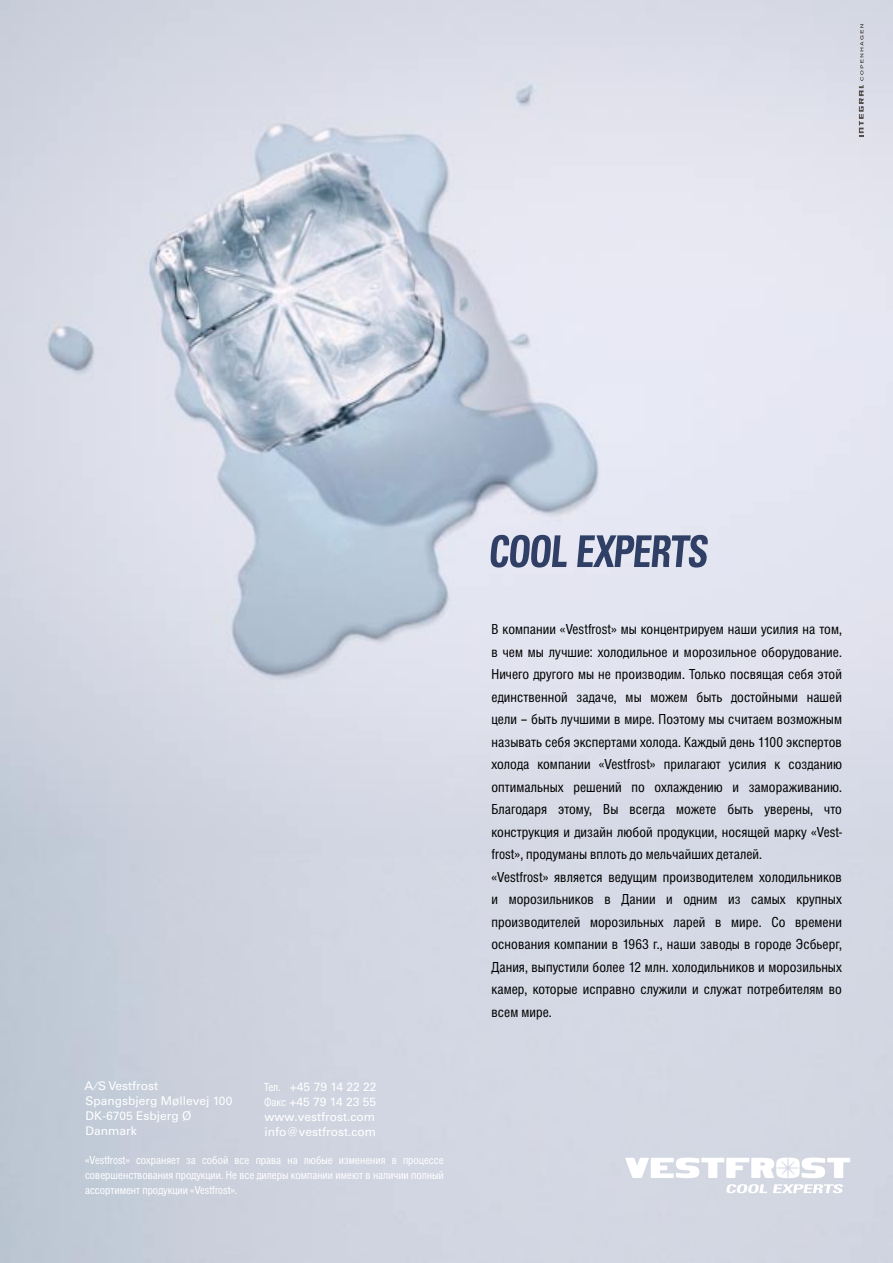
<style>
.page{position:relative;width:893px;height:1263px;background:#fff}
.page>*{position:absolute;margin:0;border:0;box-sizing:border-box;transform-origin:0 0}
.Brød{font:15px/22.5px "Nimbus San TCY Reg Con";letter-spacing:.005em;color:#000;text-align:justify}
.lille_brød{font:12px/15px "Nimbus San TCY Reg Con";color:#fff;text-align:justify}
.lille_brød-2{font:12px "Univers LT Std";color:#fff}
.s1{font-family:"Nimbus San TCY Reg Con"}
</style>
<div class="page">
<img style="left:0;top:0;width:893px;height:1263px">
<svg style="left:625px;top:1157px;width:225px;height:21px"></svg>
<svg style="left:726px;top:1184px;width:41px;height:9px"></svg>
<svg style="left:773px;top:1184px;width:70px;height:9px"></svg>
<svg style="left:859px;top:24px;width:5px;height:113px"></svg>
<svg style="left:490px;top:535px;width:77px;height:32px;background:#848ca6"></svg>
<svg style="left:577px;top:535px;width:131px;height:32px;background:#818aa4"></svg>
<p class="lille_brød-2" style="left:85px;top:1079px;width:75px">A ⁄ S Vestfrost</p>
<p class="lille_brød-2" style="left:85px;top:1094px;width:149px">Spangsbjerg Møllevej 100</p>
<p class="lille_brød-2" style="left:85px;top:1109px;width:108px">DK-6705 Esbjerg Ø</p>
<p class="lille_brød-2" style="left:85px;top:1124px;width:53px">Danmark</p>
<p class="lille_brød-2" style="left:264px;top:1080px;width:114px"><span class="s1">Тел.</span> +45 79 14 22 22</p>
<p class="lille_brød-2" style="left:264px;top:1095px;width:114px"><span class="s1">Факс</span> +45 79 14 23 55</p>
<p class="lille_brød-2" style="left:265px;top:1110px;width:112px">www.vestfrost.com</p>
<p class="lille_brød-2" style="left:265px;top:1125px;width:113px">info@vestfrost.com</p>
<p class="lille_brød" style="left:85px;top:1153px;width:360px">«Vestfrost» сохраняет за собой все права на любые изменения в процессе совершенствования продукции. Не все дилеры компании имеют в наличии полный ассортимент продукции «Vestfrost».</p>
<p class="Brød" style="left:491px;top:618px;width:352px">В компании «Vestfrost» мы концентрируем наши усилия на том, в чем мы лучшие: холодильное и морозильное оборудование.<br>Ничего другого мы не производим. Только посвящая себя этой единственной задаче, мы можем быть достойными нашей цели – быть лучшими в мире. Поэтому мы считаем возможным называть себя экспертами холода. Каждый день 1100 экспертов холода компании «Vestfrost» прилагают усилия к созданию оптимальных решений по охлаждению и замораживанию.<br>Благодаря этому, Вы всегда можете быть уверены, что конструкция и дизайн любой продукции, носящей марку «Vest&shy;frost», продуманы вплоть до мельчайших деталей.</p>
<p class="Brød" style="left:491px;top:866px;width:352px">«Vestfrost» является ведущим производителем холодильников и морозильников в Дании и одним из самых крупных производителей морозильных ларей в мире. Со времени основания компании в 1963 г., наши заводы в городе Эсбьерг, Дания, выпустили более 12 млн. холодильников и морозильных камер, которые исправно служили и служат потребителям во всем мире.</p>
</div>
